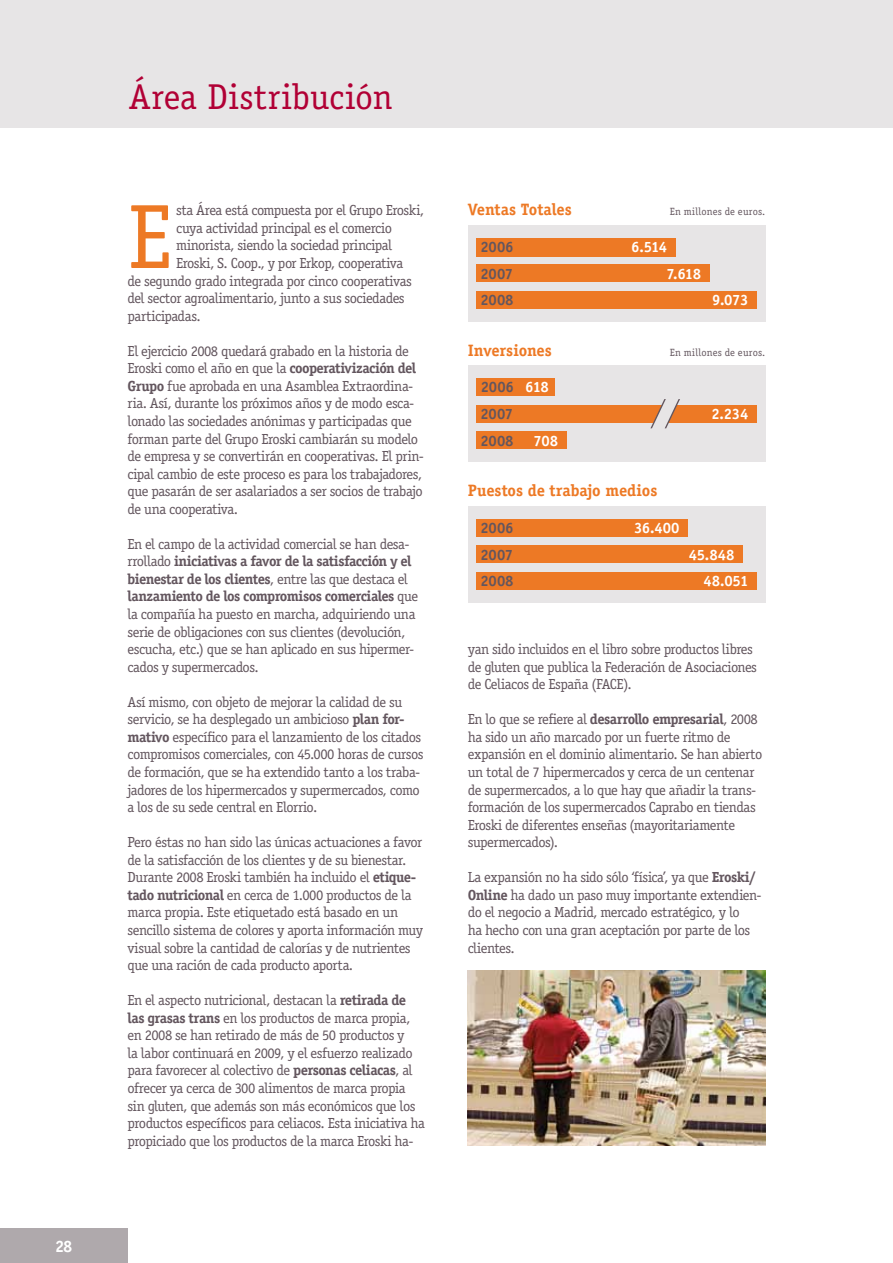
<style>
.page{position:relative;width:893px;height:1263px;background:#fff}
.page>*{position:absolute;margin:0;border:0;box-sizing:border-box;transform-origin:0 0}
.t1{font:91.5px "Officina Serif Std";color:#ed7925}
.t2{font:36px "Officina Serif Std";letter-spacing:.01em;color:#b10035}
.t3{font:700 16.5px "Officina Serif Std";letter-spacing:-.005em;color:#ed7925}
.t4{font:700 16.5px "Officina Serif Std";color:#fff}
.t5{font:700 15px/26.5px "Officina Serif Std";letter-spacing:-.01em;color:#63565e;text-align:justify}
.t6{font:700 15px/26.5px "Officina Serif Std";letter-spacing:-.03em;color:#fff}
.t7{font:700 15px/26.5px "Officina Serif Std";letter-spacing:-.005em;color:#fff}
.t8{font:14.7px/17.5px "Officina Serif Std";letter-spacing:-.035em;color:#63565e}
.t9{font:10.5px "Officina Serif Std";letter-spacing:.015em;color:#63565e}
.s1{font-weight:700}
</style>
<div class="page">
<div style="left:0;top:0;width:893px;height:128px;background:#e7e5e6"></div>
<img style="left:468px;top:970px;width:297px;height:175px">
<div style="left:0;top:1229px;width:128px;height:34px;background:#afa9ac"></div>
<div style="left:468px;top:225px;width:297px;height:97px;background:#e7e5e6"></div>
<div style="left:468px;top:365px;width:297px;height:97px;background:#e7e5e6"></div>
<div style="left:468px;top:506px;width:297px;height:96px;background:#e7e5e6"></div>
<div style="left:476px;top:238px;width:200px;height:18px;background:#ed7925"></div>
<div style="left:476px;top:265px;width:234px;height:17px;background:#ed7925"></div>
<div style="left:476px;top:291px;width:281px;height:18px;background:#ed7925"></div>
<div style="left:476px;top:519px;width:212px;height:17px;background:#ed7925"></div>
<div style="left:476px;top:545px;width:267px;height:18px;background:#ed7925"></div>
<div style="left:476px;top:572px;width:281px;height:17px;background:#ed7925"></div>
<div style="left:476px;top:378px;width:79px;height:18px;background:#ed7925"></div>
<div style="left:476px;top:431px;width:91px;height:18px;background:#ed7925"></div>
<div style="left:476px;top:405px;width:281px;height:17px;background:#ed7925"></div>
<svg style="left:649px;top:399px;width:32px;height:30px"></svg>
<p class="t4" style="left:55px;top:1236px;width:19px">28</p>
<h2 class="t2" style="left:129px;top:76px;width:265px">Área Distribución</h2>
<h1 class="t1" style="left:128px;top:184px;width:46px">E</h1>
<p class="t8" style="left:176px;top:202px;width:249px">sta Área está compuesta por el Grupo Eroski,</p>
<p class="t8" style="left:176px;top:219px;width:217px">cuya actividad principal es el comercio</p>
<p class="t8" style="left:176px;top:237px;width:218px">minorista, siendo la sociedad principal</p>
<p class="t8" style="left:176px;top:254px;width:229px">Eroski, S. Coop., y por Erkop, cooperativa</p>
<p class="t8" style="left:128px;top:272px;width:286px">de segundo grado integrada por cinco cooperativas</p>
<p class="t8" style="left:128px;top:289px;width:279px">del sector agroalimentario, junto a sus sociedades</p>
<p class="t8" style="left:128px;top:307px;width:75px">participadas.</p>
<p class="t8" style="left:128px;top:342px;width:298px">El ejercicio 2008 quedará grabado en la historia de Eroski como el año en que la <span class="s1">cooperativización del Grupo</span> fue aprobada en una Asamblea Extraordina&shy;ria. Así, durante los próximos años y de modo esca&shy;lonado las sociedades anónimas y participadas que forman parte del Grupo Eroski cambiarán su modelo de empresa y se convertirán en cooperativas. El prin&shy;cipal cambio de este proceso es para los trabajadores, que pasarán de ser asalariados a ser socios de trabajo de una cooperativa.</p>
<p class="t8" style="left:128px;top:535px;width:292px">En el campo de la actividad comercial se han desa&shy;rrollado <span class="s1">iniciativas a favor de la satisfacción y el bienestar de los clientes</span>, entre las que destaca el <span class="s1">lanzamiento de los compromisos comerciales</span> que la compañía ha puesto en marcha, adquiriendo una serie de obligaciones con sus clientes (devolución, escucha, etc.) que se han aplicado en sus hipermer&shy;cados y supermercados.</p>
<p class="t8" style="left:128px;top:693px;width:297px">Así mismo, con objeto de mejorar la calidad de su servicio, se ha desplegado un ambicioso <span class="s1">plan for&shy;mativo</span> específico para el lanzamiento de los citados compromisos comerciales, con 45.000 horas de cursos de formación, que se ha extendido tanto a los traba&shy;jadores de los hipermercados y supermercados, como a los de su sede central en Elorrio.</p>
<p class="t8" style="left:128px;top:833px;width:297px">Pero éstas no han sido las únicas actuaciones a favor de la satisfacción de los clientes y de su bienestar.<br>Durante 2008 Eroski también ha incluido el <span class="s1">etique&shy;tado nutricional</span> en cerca de 1.000 productos de la marca propia. Este etiquetado está basado en un sencillo sistema de colores y aporta información muy visual sobre la cantidad de calorías y de nutrientes que una ración de cada producto aporta.</p>
<p class="t8" style="left:128px;top:991px;width:299px">En el aspecto nutricional, destacan la <span class="s1">retirada de las grasas trans</span> en los productos de marca propia, en 2008 se han retirado de más de 50 productos y<br>la labor continuará en 2009, y el esfuerzo realizado para favorecer al colectivo de <span class="s1">personas celiacas</span>, al ofrecer ya cerca de 300 alimentos de marca propia sin gluten, que además son más económicos que los productos específicos para celiacos. Esta iniciativa ha propiciado que los productos de la marca Eroski ha-</p>
<p class="t3" style="left:468px;top:199px;width:105px">Ventas Totales</p>
<p class="t9" style="left:670px;top:206px;width:97px">En millones de euros.</p>
<p class="t5" style="left:480px;top:234px;width:35px">2006<br>2007<br>2008</p>
<p class="t6" style="left:666px;top:234px;width:36px;text-indent:-35px">6.514<br>7.618</p>
<p class="t6" style="left:712px;top:287px;width:38px">9.073</p>
<p class="t3" style="left:468px;top:340px;width:86px">Inversiones</p>
<p class="t9" style="left:670px;top:346px;width:97px">En millones de euros.</p>
<p class="t5" style="left:480px;top:374px;width:35px">2006<br>2007<br>2008</p>
<p class="t6" style="left:525px;top:374px;width:25px">618</p>
<p class="t6" style="left:534px;top:427px;width:26px">708</p>
<p class="t6" style="left:711px;top:400px;width:38px">2.234</p>
<p class="t3" style="left:468px;top:480px;width:191px">Puestos de trabajo medios</p>
<p class="t5" style="left:480px;top:514px;width:35px">2006<br>2007<br>2008</p>
<p class="t6" style="left:634px;top:514px;width:47px">36.400</p>
<p class="t7" style="left:703px;top:541px;width:46px;text-indent:-15px">45.848<br>48.051</p>
<p class="t8" style="left:468px;top:640px;width:291px">yan sido incluidos en el libro sobre productos libres de gluten que publica la Federación de Asociaciones de Celiacos de España (FACE).</p>
<p class="t8" style="left:468px;top:711px;width:296px">En lo que se refiere al <span class="s1">desarrollo empresarial</span>, 2008 ha sido un año marcado por un fuerte ritmo de expansión en el dominio alimentario. Se han abierto un total de 7 hipermercados y cerca de un centenar de supermercados, a lo que hay que añadir la trans&shy;formación de los supermercados Caprabo en tiendas Eroski de diferentes enseñas (mayoritariamente supermercados).</p>
<p class="t8" style="left:468px;top:868px;width:295px">La expansión no ha sido sólo ‘física’, ya que <span class="s1">Eroski/ Online</span> ha dado un paso muy importante extendien&shy;do el negocio a Madrid, mercado estratégico, y lo<br>ha hecho con una gran aceptación por parte de los clientes.</p>
</div>
